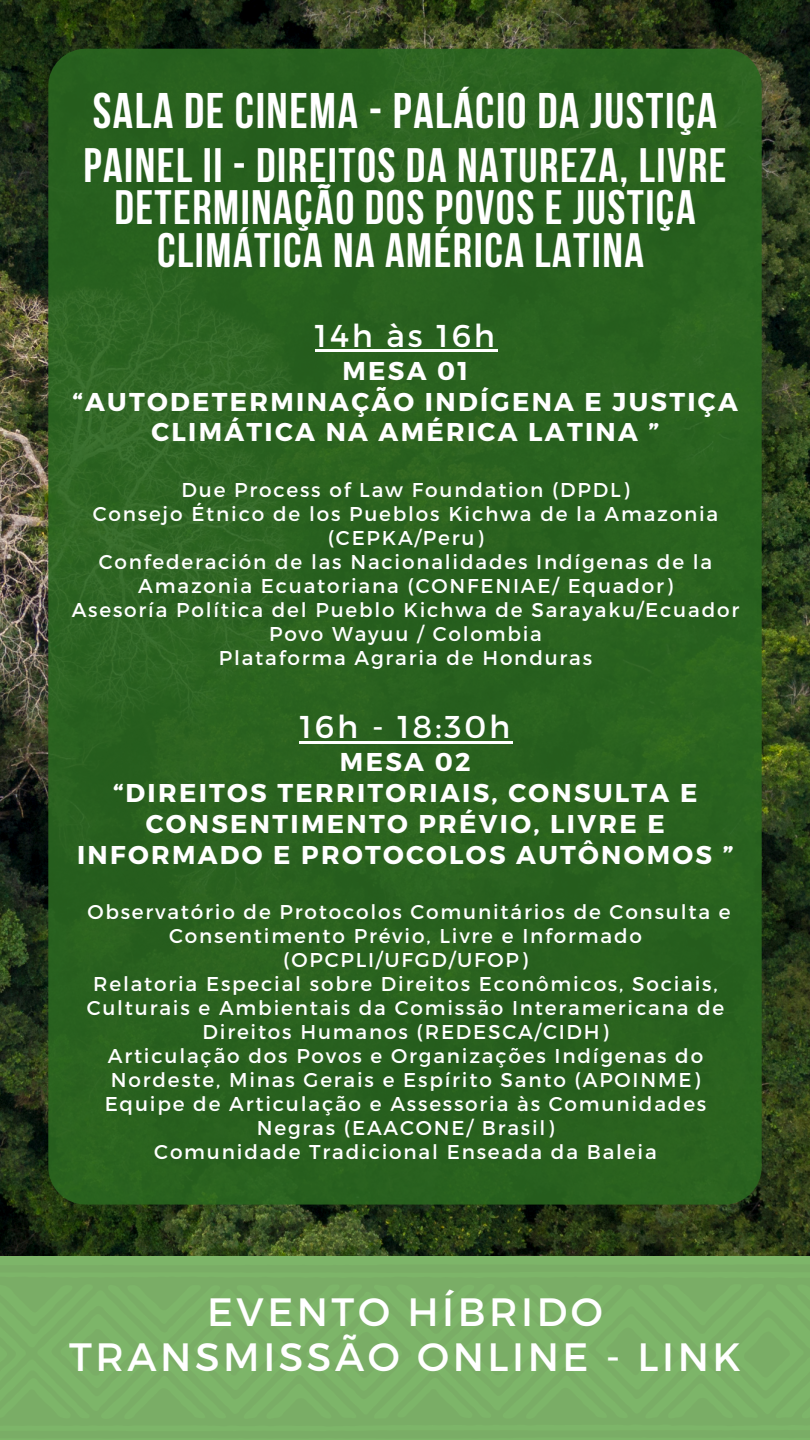
<style>
.page{position:relative;width:810px;height:1440px;background:#fff}
.page>*{position:absolute;margin:0;border:0;box-sizing:border-box;transform-origin:0 0}
.t1{font:700 49.8px "Bebas Neue";letter-spacing:.03em;color:#fff}
.t2{font:700 48.2px/42.4px "Bebas Neue";letter-spacing:.03em;color:#fff;text-align:center}
.t3{font:39.5px/45.5px "Montserrat";letter-spacing:.09em;color:#fff;text-align:center}
.t4{font:31.6px "Montserrat";letter-spacing:.09em;color:#fff}
.t5{font:700 25.7px/30.8px "Montserrat";letter-spacing:.09em;color:#fff;text-align:center}
.t6{font:20px/24px "Montserrat";letter-spacing:.09em;color:#fff;text-align:center}
</style>
<div class="page">
<img style="left:0;top:0;width:810px;height:1257px">
<div style="left:0;top:1257px;width:810px;height:183px;background:#7db569"></div>
<div style="left:48px;top:49px;width:714px;height:1156px;background:#2a6720;border-radius:37px"></div>
<hr style="left:315px;top:349px;width:183px;height:3px;background:#fff">
<hr style="left:300px;top:741px;width:213px;height:3px;background:#fff">
<h1 class="t1" style="left:93px;top:90px;width:626px">SALA DE CINEMA - PALÁCIO DA JUSTIÇA</h1>
<p class="t2" style="left:83px;top:149px;width:645px">PAINEL II - DIREITOS DA NATUREZA, LIVRE<br>DETERMINAÇÃO DOS POVOS E JUSTIÇA<br>CLIMÁTICA NA AMÉRICA LATINA</p>
<h1 class="t4" style="left:315px;top:315px;width:182px">14h às 16h</h1>
<h1 class="t5" style="left:73px;top:354px;width:667px">MESA 01<br>“AUTODETERMINAÇÃO INDÍGENA E JUSTIÇA<br>CLIMÁTICA NA AMÉRICA LATINA ”</h1>
<h3 class="t6" style="left:182px;top:477px;width:449px">Due Process of Law Foundation (DPDL)</h3>
<p class="t6" style="left:93px;top:501px;width:627px">Consejo Étnico de los Pueblos Kichwa de la Amazonia (CEPKA/Peru)</p>
<p class="t6" style="left:99px;top:549px;width:615px">Confederación de las Nacionalidades Indígenas de la<br>Amazonia Ecuatoriana (CONFENIAE/ Equador)</p>
<p class="t6" style="left:72px;top:597px;width:669px">Asesoría Política del Pueblo Kichwa de Sarayaku/Ecuador</p>
<p class="t6" style="left:269px;top:621px;width:274px">Povo Wayuu / Colombia</p>
<p class="t6" style="left:219px;top:645px;width:375px">Plataforma Agraria de Honduras</p>
<p class="t4" style="left:300px;top:707px;width:212px">16h - 18:30h</p>
<p class="t5" style="left:77px;top:746px;width:658px">MESA 02<br>“DIREITOS TERRITORIAIS, CONSULTA E<br>CONSENTIMENTO PRÉVIO, LIVRE E<br>INFORMADO E PROTOCOLOS AUTÔNOMOS ”</p>
<h3 class="t6" style="left:87px;top:899px;width:645px">Observatório de Protocolos Comunitários de Consulta e<br>Consentimento Prévio, Livre e Informado (OPCPLI/UFGD/UFOP)</h3>
<p class="t6" style="left:87px;top:971px;width:639px">Relatoria Especial sobre Direitos Econômicos, Sociais,<br>Culturais e Ambientais da Comissão Interamericana de<br>Direitos Humanos (REDESCA/CIDH)</p>
<p class="t6" style="left:108px;top:1043px;width:597px;text-align:left">Articulação dos Povos e Organizações Indígenas do<br>Nordeste, Minas Gerais e Espírito Santo (APOINME)</p>
<p class="t6" style="left:105px;top:1091px;width:603px">Equipe de Articulação e Assessoria às Comunidades<br>Negras (EAACONE/ Brasil)</p>
<p class="t6" style="left:154px;top:1139px;width:504px">Comunidade Tradicional Enseada da Baleia</p>
<p class="t3" style="left:69px;top:1287px;width:673px">EVENTO HÍBRIDO<br>TRANSMISSÃO ONLINE - LINK</p>
</div>
